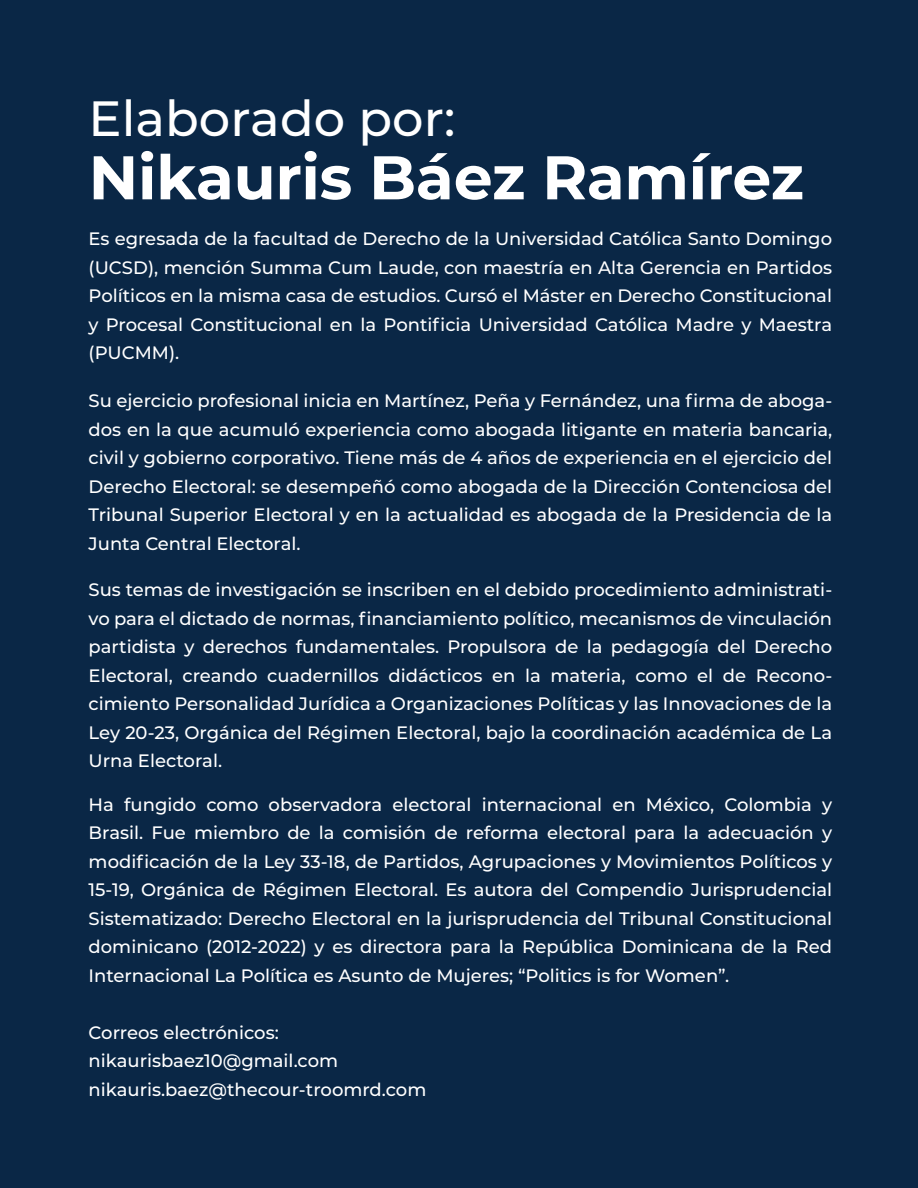
<style>
.page{position:relative;width:918px;height:1188px;background:#0a2746}
.page>*{position:absolute;margin:0;border:0;box-sizing:border-box;transform-origin:0 0}
.t1{font:700 61.5px "Montserrat";letter-spacing:-.005em;color:#fff}
.t2{font:500 49.5px "Montserrat";color:#fff}
.t3{font:500 18px/28.5px "Montserrat";color:#fff;text-align:justify}
</style>
<div class="page">
<h2 class="t2" style="left:89px;top:84px;width:368px">Elaborado por:</h2>
<h1 class="t1" style="left:89px;top:133px;width:717px">Nikauris Báez Ramírez</h1>
<p class="t3" style="left:89px;top:224px;width:745px">Es egresada de la facultad de Derecho de la Universidad Católica Santo Domingo (UCSD), mención Summa Cum Laude, con maestría en Alta Gerencia en Partidos Políticos en la misma casa de estudios. Cursó el Máster en Derecho Constitucional y Procesal Constitucional en la Pontificia Universidad Católica Madre y Maestra (PUCMM).</p>
<p class="t3" style="left:89px;top:386px;width:745px">Su ejercicio profesional inicia en Martínez, Peña y Fernández, una firma de aboga&shy;dos en la que acumuló experiencia como abogada litigante en materia bancaria, civil y gobierno corporativo. Tiene más de 4 años de experiencia en el ejercicio del Derecho Electoral: se desempeñó como abogada de la Dirección Contenciosa del Tribunal Superior Electoral y en la actualidad es abogada de la Presidencia de la Junta Central Electoral.</p>
<p class="t3" style="left:89px;top:575px;width:745px">Sus temas de investigación se inscriben en el debido procedimiento administrati&shy;vo para el dictado de normas, financiamiento político, mecanismos de vinculación partidista y derechos fundamentales. Propulsora de la pedagogía del Derecho Electoral, creando cuadernillos didácticos en la materia, como el de Recono&shy;cimiento Personalidad Jurídica a Organizaciones Políticas y las Innovaciones de la Ley 20-23, Orgánica del Régimen Electoral, bajo la coordinación académica de La Urna Electoral.</p>
<p class="t3" style="left:89px;top:789px;width:745px">Ha fungido como observadora electoral internacional en México, Colombia y Brasil. Fue miembro de la comisión de reforma electoral para la adecuación y modificación de la Ley 33-18, de Partidos, Agrupaciones y Movimientos Políticos y 15-19, Orgánica de Régimen Electoral. Es autora del Compendio Jurisprudencial Sistematizado: Derecho Electoral en la jurisprudencia del Tribunal Constitucional dominicano (2012-2022) y es directora para la República Dominicana de la Red Internacional La Política es Asunto de Mujeres; “Politics is for Women”.</p>
<p class="t3" style="left:89px;top:1017px;width:339px;text-align:left">Correos electrónicos: nikaurisbaez10@gmail.com nikauris.baez@thecour-troomrd.com</p>
</div>
